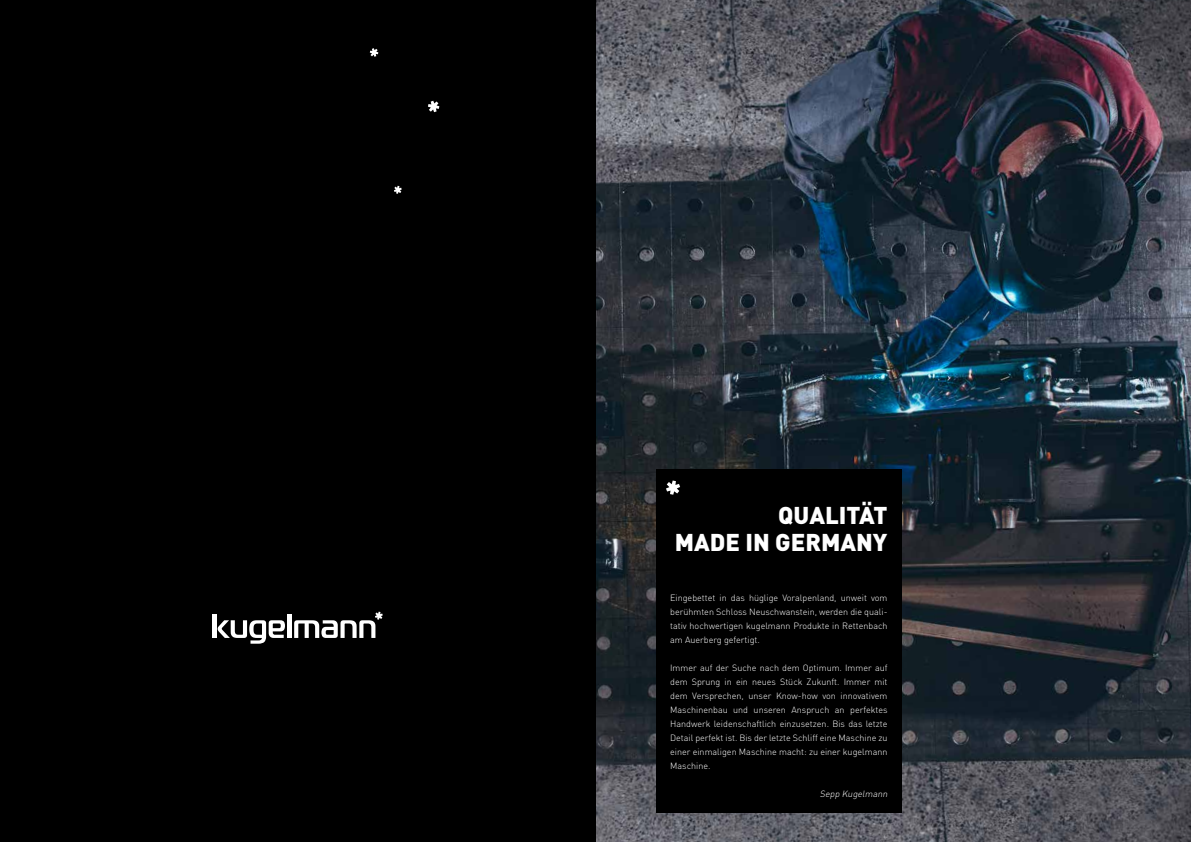
<style>
.page{position:relative;width:1191px;height:842px;background:#fff}
.page>*{position:absolute;margin:0;border:0;box-sizing:border-box;transform-origin:0 0}
.t1{font:900 24px/27px "DIN Pro";color:#fff;text-align:right}
.t2{font:300 9px/14px "DIN Pro";color:#fff;text-align:justify}
.t3{font:italic 300 9px "DIN Pro";color:#fff}
</style>
<div class="page">
<img style="left:595px;top:0;width:596px;height:842px">
<div style="left:0;top:0;width:595px;height:842px;background:#000"></div>
<hr style="left:213px;top:615px;width:4px;height:23px;background:#fff">
<hr style="left:287px;top:615px;width:4px;height:23px;background:#fff">
<svg style="left:218px;top:620px;width:67px;height:24px"></svg>
<svg style="left:294px;top:612px;width:89px;height:26px"></svg>
<svg style="left:370px;top:48px;width:8px;height:9px"></svg>
<svg style="left:428px;top:101px;width:11px;height:11px"></svg>
<svg style="left:394px;top:186px;width:8px;height:8px"></svg>
<div style="left:656px;top:469px;width:245px;height:344px;background:#000"></div>
<svg style="left:666px;top:480px;width:14px;height:15px"></svg>
<h1 class="t1" style="left:675px;top:501px;width:214px">QUALITÄT<br>MADE IN GERMANY</h1>
<p class="t2" style="left:670px;top:591px;width:219px">Eingebettet in das hüglige Voralpenland, unweit vom berühmten Schloss Neuschwanstein, werden die quali&shy;tativ hochwertigen kugelmann Produkte in Rettenbach am Auerberg gefertigt.</p>
<p class="t2" style="left:670px;top:661px;width:219px">Immer auf der Suche nach dem Optimum. Immer auf dem Sprung in ein neues Stück Zukunft. Immer mit dem Versprechen, unser Know-how von innovativem Maschinenbau und unseren Anspruch an perfektes Handwerk leidenschaftlich einzusetzen. Bis das letzte Detail perfekt ist. Bis der letzte Schliff eine Maschine zu einer einmaligen Maschine macht: zu einer kugelmann Maschine.</p>
<p class="t3" style="left:820px;top:788px;width:71px">Sepp Kugelmann</p>
</div>
